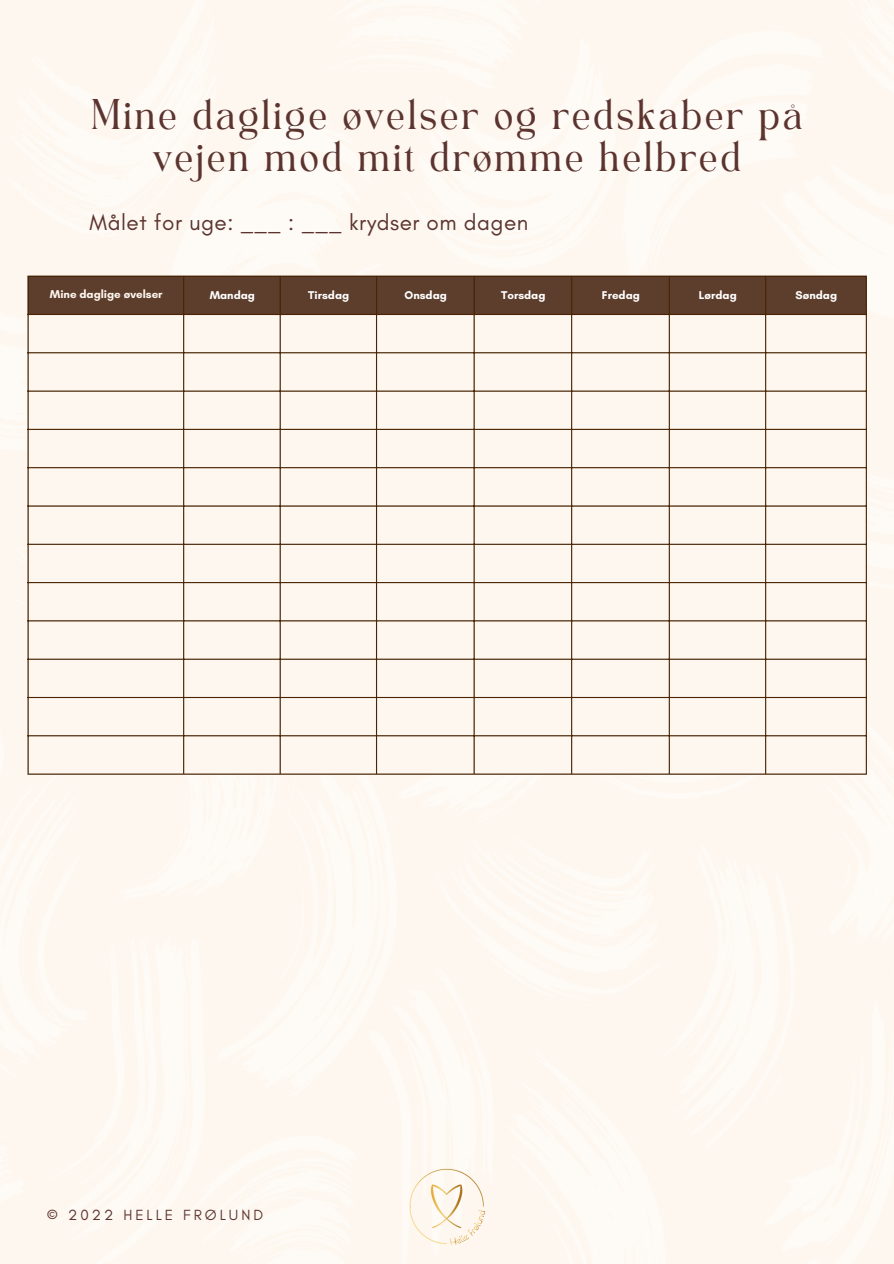
<style>
.page{position:relative;width:894px;height:1264px;background:#fff}
.page>*{position:absolute;margin:0;border:0;box-sizing:border-box;transform-origin:0 0}
.t1{font:30px/41.7px "TAN Angleton";letter-spacing:.025em;color:#5c342f;text-align:center}
.t2{font:22.5px "Glacial Indifference";letter-spacing:.025em;color:#5c342f}
.t3{font:15px "Glacial Indifference";letter-spacing:.2em;color:#5c342f}
.t4{font:700 11.55px "Glacial Indifference";color:#fff}
.t5{font:700 11.55px "Glacial Indifference";color:#fef7ef}
</style>
<div class="page">
<div style="left:0;top:0;width:893px;height:1263px;background:#fef7ef"></div>
<img style="left:406px;top:1165px;width:82px;height:83px">
<div style="left:29px;top:277px;width:836px;height:37px;background:#5d3d2b"></div>
<div style="left:29px;top:315px;width:836px;height:458px;background:#fef7ef"></div>
<hr style="left:27px;top:277px;width:2px;height:496px;background:#4b2503">
<hr style="left:183px;top:277px;width:1px;height:496px;background:#4b2503">
<hr style="left:279px;top:277px;width:1px;height:496px;background:#4b2503">
<hr style="left:376px;top:277px;width:1px;height:496px;background:#4b2503">
<hr style="left:473px;top:277px;width:1px;height:496px;background:#4b2503">
<hr style="left:571px;top:277px;width:1px;height:496px;background:#4b2503">
<hr style="left:668px;top:277px;width:1px;height:496px;background:#4b2503">
<hr style="left:764px;top:277px;width:2px;height:496px;background:#4b2503">
<hr style="left:865px;top:277px;width:1px;height:496px;background:#4b2503">
<hr style="left:27px;top:275px;width:839px;height:2px;background:#4b2503">
<hr style="left:27px;top:314px;width:839px;height:1px;background:#4b2503">
<hr style="left:27px;top:352px;width:839px;height:1px;background:#4b2503">
<hr style="left:27px;top:390px;width:839px;height:1px;background:#4b2503">
<hr style="left:27px;top:429px;width:839px;height:1px;background:#4b2503">
<hr style="left:27px;top:467px;width:839px;height:1px;background:#4b2503">
<hr style="left:27px;top:505px;width:839px;height:1px;background:#4b2503">
<hr style="left:27px;top:543px;width:839px;height:2px;background:#4b2503">
<hr style="left:27px;top:582px;width:839px;height:1px;background:#4b2503">
<hr style="left:27px;top:620px;width:839px;height:1px;background:#4b2503">
<hr style="left:27px;top:658px;width:839px;height:1px;background:#4b2503">
<hr style="left:27px;top:697px;width:839px;height:1px;background:#4b2503">
<hr style="left:27px;top:735px;width:839px;height:1px;background:#4b2503">
<hr style="left:27px;top:773px;width:839px;height:1px;background:#4b2503">
<p class="t1" style="left:90px;top:98px;width:714px">Mine daglige øvelser og redskaber på vejen mod mit drømme helbred</p>
<p class="t2" style="left:89px;top:209px;width:440px">Målet for uge: ___ : ___ krydser om dagen</p>
<p class="t5" style="left:50px;top:287px;width:114px">Mine daglige øvelser</p>
<p class="t4" style="left:210px;top:288px;width:47px">Mandag</p>
<p class="t4" style="left:308px;top:288px;width:42px">Tirsdag</p>
<p class="t4" style="left:404px;top:288px;width:44px">Onsdag</p>
<p class="t4" style="left:501px;top:288px;width:46px">Torsdag</p>
<p class="t4" style="left:601px;top:288px;width:39px">Fredag</p>
<p class="t4" style="left:698px;top:288px;width:39px">Lørdag</p>
<p class="t4" style="left:795px;top:288px;width:43px">Søndag</p>
<p class="t3" style="left:47px;top:1205px;width:218px">© 2022 HELLE FRØLUND</p>
</div>
